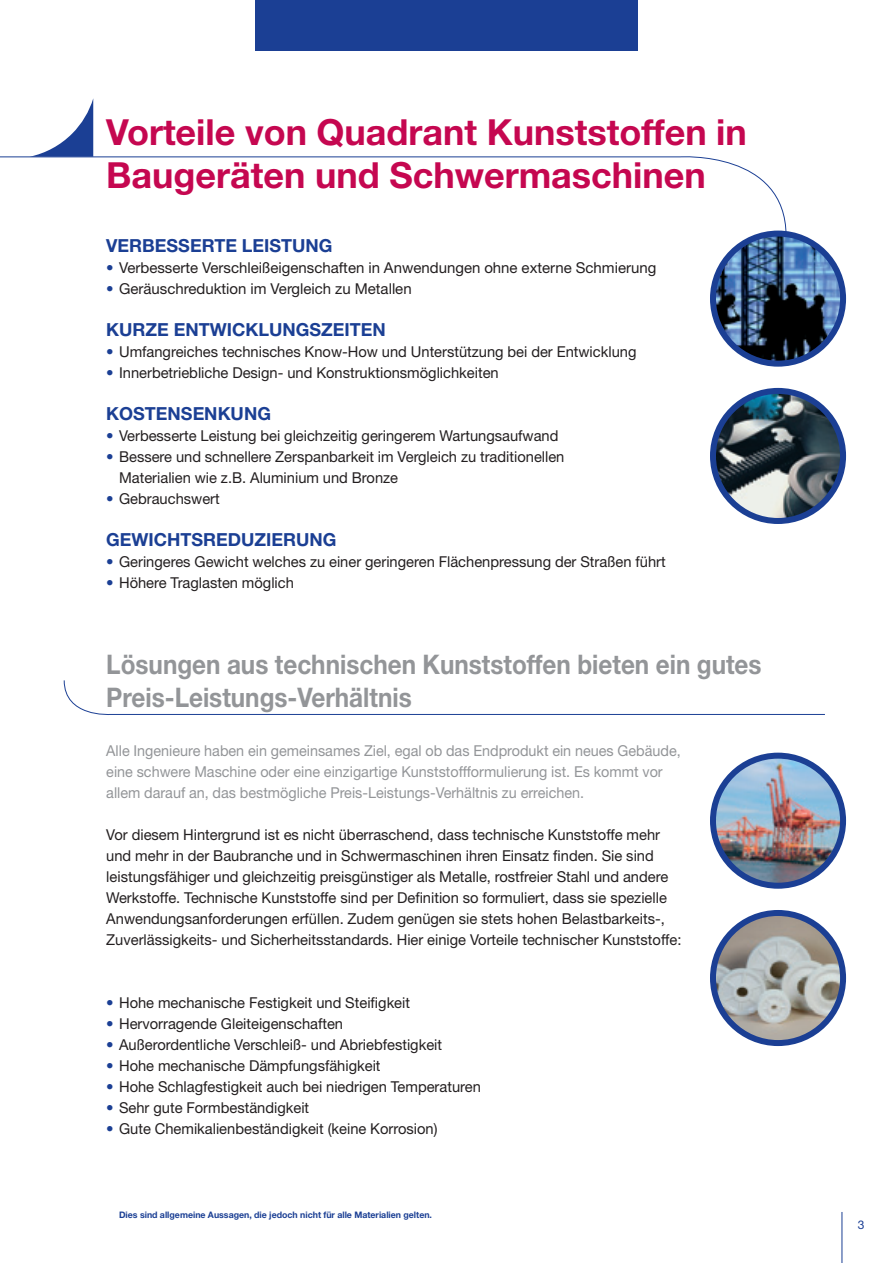
<style>
.page{position:relative;width:893px;height:1263px;background:#fff}
.page>*{position:absolute;margin:0;border:0;box-sizing:border-box;transform-origin:0 0}
.t1{font:700 36px/43.2px "Helvetica Neue";color:#c50750}
.t2{font:700 27px/32.4px "Helvetica Neue";color:#939598;scale:.9 1}
.t3{font:700 18px "Helvetica Neue";color:#1b3f94}
.t4{font:15px/21px "Helvetica Neue";color:#231f20}
.t5{font:15px/21px "Helvetica Neue";color:#939598;scale:.96 1}
.t6{font:12px "Helvetica Neue";color:#1b3f94}
.t7{font:700 9px "Helvetica Neue";color:#1b3f94}
.s1{color:#1b3f94}
</style>
<div class="page">
<svg style="left:49px;top:99px;width:44px;height:51px"></svg>
<svg style="left:0;top:150px;width:787px;height:81px"></svg>
<hr style="left:842px;top:1212px;width:1px;height:51px;background:#1b3f94">
<div style="left:255px;top:0;width:383px;height:51px;background:#1b3f94"></div>
<svg style="left:63px;top:680px;width:762px;height:35px"></svg>
<svg style="left:710px;top:388px;width:136px;height:136px"></svg>
<img style="left:710px;top:231px;width:136px;height:136px">
<svg style="left:710px;top:910px;width:136px;height:136px"></svg>
<img style="left:710px;top:753px;width:136px;height:136px">
<h1 class="t1" style="left:106px;top:114px;width:642px">Vorteile von Quadrant Kunststoffen in<br>Baugeräten und Schwermaschinen</h1>
<p class="t3" style="left:106px;top:239px;width:228px">VERBESSERTE LEISTUNG</p>
<p class="t4" style="left:106px;top:259px;width:552px"><span class="s1">•</span> Verbesserte Verschleißeigenschaften in Anwendungen ohne externe Schmierung</p>
<p class="t4" style="left:106px;top:280px;width:307px"><span class="s1">•</span> Geräuschreduktion im Vergleich zu Metallen</p>
<p class="t3" style="left:106px;top:323px;width:281px">KURZE ENTWICKLUNGSZEITEN</p>
<p class="t4" style="left:106px;top:343px;width:532px"><span class="s1">•</span> Umfangreiches technisches Know-How und Unterstützung bei der Entwicklung</p>
<p class="t4" style="left:106px;top:364px;width:394px"><span class="s1">•</span> Innerbetriebliche Design- und Konstruktionsmöglichkeiten</p>
<p class="t3" style="left:106px;top:407px;width:166px">KOSTENSENKUNG</p>
<p class="t4" style="left:106px;top:427px;width:454px"><span class="s1">•</span> Verbesserte Leistung bei gleichzeitig geringerem Wartungsaufwand</p>
<p class="t4" style="left:119px;top:448px;width:447px;text-indent:-13px"><span class="s1">•</span> Bessere und schnellere Zerspanbarkeit im Vergleich zu traditionellen<br>Materialien wie z.B. Aluminium und Bronze</p>
<p class="t4" style="left:106px;top:490px;width:115px"><span class="s1">•</span> Gebrauchswert</p>
<p class="t3" style="left:106px;top:533px;width:232px">GEWICHTSREDUZIERUNG</p>
<p class="t4" style="left:106px;top:553px;width:561px"><span class="s1">•</span> Geringeres Gewicht welches zu einer geringeren Flächenpressung der Straßen führt</p>
<p class="t4" style="left:106px;top:574px;width:189px"><span class="s1">•</span> Höhere Traglasten möglich</p>
<h2 class="t2" style="left:106px;top:651px;width:730px">Lösungen aus technischen Kunststoffen bieten ein gutes<br>Preis-Leistungs-Verhältnis</h2>
<p class="t5" style="left:106px;top:742px;width:600px">Alle Ingenieure haben ein gemeinsames Ziel, egal ob das Endprodukt ein neues Gebäude, eine schwere Maschine oder eine einzigartige Kunststoffformulierung ist. Es kommt vor allem darauf an, das bestmögliche Preis-Leistungs-Verhältnis zu erreichen.</p>
<p class="t4" style="left:106px;top:826px;width:577px">Vor diesem Hintergrund ist es nicht überraschend, dass technische Kunststoffe mehr und mehr in der Baubranche und in Schwermaschinen ihren Einsatz finden. Sie sind leistungsfähiger und gleichzeitig preisgünstiger als Metalle, rostfreier Stahl und andere Werkstoffe. Technische Kunststoffe sind per Definition so formuliert, dass sie spezielle Anwendungsanforderungen erfüllen. Zudem genügen sie stets hohen Belastbarkeits-, Zuverlässigkeits- und Sicherheitsstandards. Hier einige Vorteile technischer Kunststoffe:</p>
<p class="t4" style="left:106px;top:994px;width:305px"><span class="s1">•</span> Hohe mechanische Festigkeit und Steifigkeit</p>
<p class="t4" style="left:106px;top:1015px;width:238px"><span class="s1">•</span> Hervorragende Gleiteigenschaften</p>
<p class="t4" style="left:106px;top:1036px;width:337px"><span class="s1">•</span> Außerordentliche Verschleiß- und Abriebfestigkeit</p>
<p class="t4" style="left:106px;top:1057px;width:276px"><span class="s1">•</span> Hohe mechanische Dämpfungsfähigkeit</p>
<p class="t4" style="left:106px;top:1078px;width:376px"><span class="s1">•</span> Hohe Schlagfestigkeit auch bei niedrigen Temperaturen</p>
<p class="t4" style="left:106px;top:1099px;width:204px"><span class="s1">•</span> Sehr gute Formbeständigkeit</p>
<p class="t4" style="left:106px;top:1120px;width:333px"><span class="s1">•</span> Gute Chemikalienbeständigkeit (keine Korrosion)</p>
<p class="t7" style="left:119px;top:1212px;width:315px">Dies sind allgemeine Aussagen, die jedoch nicht für alle Materialien gelten.</p>
<p class="t6" style="left:858px;top:1220px;width:8px">3</p>
</div>
